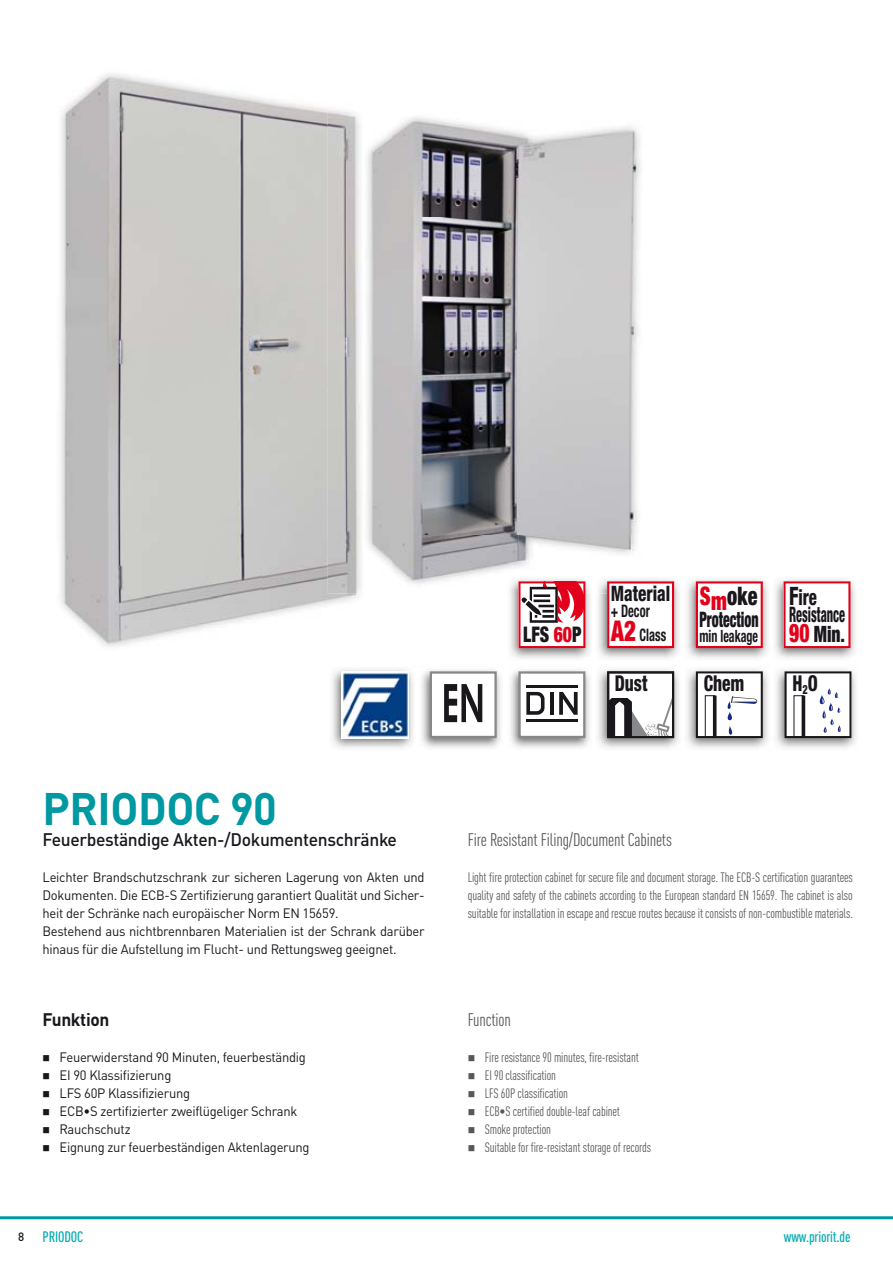
<style>
.page{position:relative;width:893px;height:1263px;background:#fff}
.page>*{position:absolute;margin:0;border:0;box-sizing:border-box;transform-origin:0 0}
.t1{font:700 45px "DINOT";letter-spacing:-.01em;color:#0098a1}
.t2{font:900 condensed 25.65px "Helvetica Neue LT Std";color:#e2001a;scale:.76 1}
.t3{font:900 condensed 25.5px "Helvetica Neue LT Std";letter-spacing:.01em;color:#1a171c;scale:.79 1}
.t4{font:900 condensed 22.5px "Helvetica Neue LT Std";color:#1a171c;scale:.78 1}
.t5{font:800 condensed 21.9px "Helvetica Neue LT Std";color:#1a171c;scale:.8 1}
.t6{font:800 condensed 21.9px "Helvetica Neue LT Std";color:#1a171c;scale:.77 1}
.t7{font:900 condensed 21.6px "Helvetica Neue LT Std";color:#1a171c;scale:.81 1}
.t8{font:800 condensed 21.3px "Helvetica Neue LT Std";color:#1a171c;scale:.58 1}
.t9{font:900 condensed 21.3px "Helvetica Neue LT Std";color:#1a171c;scale:.65 1}
.t10{font:800 condensed 21.3px "Helvetica Neue LT Std";color:#1a171c;scale:.81 1}
.t11{font:500 18px "DINOT";letter-spacing:-.02em;color:#1a171c}
.t12{font:condensed 18px "DINOT";letter-spacing:-.01em;color:#58585a}
.t13{font:700 18px "DINOT";letter-spacing:-.02em;color:#1a171c;scale:.96 1}
.t14{font:condensed 18px "DINOT";letter-spacing:-.01em;color:#58585a;scale:.96 1}
.t15{font:700 condensed 17.25px/24.3px "Helvetica Neue LT Std";color:#1a171c;scale:.72 1}
.t16{font:700 condensed 16.95px "Helvetica Neue LT Std";color:#1a171c;scale:.71 1}
.t17{font:500 condensed 15px "DINOT";letter-spacing:-.01em;color:#00acb2}
.t18{font:13.5px/18px "DINOT";letter-spacing:-.02em;color:#1a171c;scale:.96 1}
.t19{font:condensed 13.5px/18px "DINOT";letter-spacing:-.01em;color:#58585a;text-align:justify;scale:.96 1}
.t20{font:500 12px "DINOT";color:#1a171c;scale:.96 1}
.s1{color:#e2001a}
.s2{font-weight:900;font-size:28.65px;color:#e2001a}
.s3{font-size:25.35px}
.s4{font-size:15.9px}
</style>
<div class="page">
<img style="left:60px;top:114px;width:299px;height:533px">
<img style="left:62px;top:74px;width:266px;height:40px">
<img style="left:328px;top:109px;width:34px;height:484px">
<img style="left:366px;top:117px;width:275px;height:467px">
<img style="left:598px;top:579px;width:81px;height:80px">
<img style="left:598px;top:579px;width:62px;height:14px">
<img style="left:595px;top:575px;width:49px;height:13px">
<svg style="left:607px;top:581px;width:67px;height:67px"></svg>
<hr style="left:0;top:1216px;width:893px;height:3px;background:#0098a1">
<img style="left:687px;top:669px;width:81px;height:79px">
<svg style="left:696px;top:671px;width:67px;height:67px"></svg>
<img style="left:776px;top:669px;width:80px;height:79px">
<svg style="left:784px;top:671px;width:67px;height:67px"></svg>
<hr style="left:802px;top:696px;width:3px;height:41px;background:#1a171c">
<img style="left:598px;top:669px;width:81px;height:79px">
<svg style="left:603px;top:671px;width:72px;height:73px"></svg>
<div style="left:612px;top:691px;width:19px;height:6px;background:#fff"></div>
<img style="left:775px;top:579px;width:80px;height:80px">
<svg style="left:783px;top:581px;width:67px;height:67px"></svg>
<img style="left:687px;top:579px;width:81px;height:80px">
<svg style="left:696px;top:581px;width:67px;height:67px"></svg>
<img style="left:510px;top:670px;width:80px;height:78px">
<div style="left:520px;top:672px;width:64px;height:65px;background:#fff"></div>
<hr style="left:526px;top:685px;width:52px;height:3px;background:#1a171c">
<svg style="left:559px;top:692px;width:19px;height:23px"></svg>
<hr style="left:550px;top:692px;width:3px;height:23px;background:#1a171c">
<hr style="left:526px;top:719px;width:52px;height:3px;background:#1a171c">
<svg style="left:526px;top:692px;width:19px;height:23px"></svg>
<div style="left:518px;top:671px;width:67px;height:67px;border:2px solid #87888a"></div>
<img style="left:421px;top:670px;width:80px;height:78px">
<div style="left:431px;top:672px;width:65px;height:65px;background:#fff"></div>
<div style="left:430px;top:671px;width:67px;height:67px;border:2px solid #87888a"></div>
<svg style="left:444px;top:684px;width:38px;height:38px"></svg>
<img style="left:332px;top:669px;width:81px;height:79px">
<img style="left:341px;top:671px;width:67px;height:67px">
<img style="left:507px;top:575px;width:86px;height:84px">
<svg style="left:518px;top:581px;width:67px;height:67px"></svg>
<h3 class="t7" style="left:523px;top:622px;width:73px">LFS <span class="s1">60</span>P</h3>
<h3 class="t10" style="left:611px;top:582px;width:75px">Material</h3>
<p class="t15" style="left:611px;top:599px;width:79px">+ Decor<br><span class="s2">A2</span> Class</p>
<h3 class="t3" style="left:700px;top:581px;width:74px"><span class="s1">Sm</span>oke</h3>
<h3 class="t9" style="left:699px;top:607px;width:92px">Protection</h3>
<p class="t16" style="left:699px;top:626px;width:84px">min leakage</p>
<h3 class="t6" style="left:789px;top:584px;width:38px"><span class="s3">F</span>ire</h3>
<h3 class="t8" style="left:789px;top:602px;width:98px">Resistance</h3>
<h3 class="t4" style="left:814px;top:621px;width:42px">Min<span class="s4">.</span></h3>
<h2 class="t2" style="left:789px;top:618px;width:28px">90</h2>
<h3 class="t5" style="left:615px;top:671px;width:42px">Dust</h3>
<h3 class="t5" style="left:704px;top:671px;width:53px">Chem</h3>
<h3 class="t5" style="left:792px;top:671px;width:33px">H<sub>2</sub>O</h3>
<h1 class="t1" style="left:43px;top:792px;width:236px">PRIODOC 90</h1>
<h3 class="t11" style="left:43px;top:833px;width:356px">Feuerbeständige Akten-/Dokumentenschränke</h3>
<p class="t18" style="left:43px;top:870px;width:399px">Leichter Brandschutzschrank zur sicheren Lagerung von Akten und Dokumenten. Die ECB-S Zertifizierung garantiert Qualität und Sicher&shy;heit der Schränke nach europäischer Norm EN 15659.<br>Bestehend aus nichtbrennbaren Materialien ist der Schrank darüber hinaus für die Aufstellung im Flucht- und Rettungsweg geeignet.</p>
<p class="t19" style="left:468px;top:870px;width:403px">Light fire protection cabinet for secure file and document storage. The ECB-S certification guarantees quality and safety of the cabinets according to the European standard EN 15659. The cabinet is also suitable for installation in escape and rescue routes because it consists of non-combustible materials.</p>
<h3 class="t12" style="left:468px;top:833px;width:206px">Fire Resistant Filing/Document Cabinets</h3>
<h3 class="t13" style="left:43px;top:1013px;width:71px">Funktion</h3>
<h3 class="t14" style="left:468px;top:1013px;width:46px">Function</h3>
<p class="t18" style="left:43px;top:1050px;width:276px">■ Feuerwiderstand 90 Minuten, feuerbeständig</p>
<p class="t18" style="left:43px;top:1068px;width:136px">■ EI 90 Klassifizierung</p>
<p class="t18" style="left:43px;top:1086px;width:155px">■ LFS 60P Klassifizierung</p>
<p class="t18" style="left:43px;top:1104px;width:267px">■ ECB•S zertifizierter zweiflügeliger Schrank</p>
<p class="t18" style="left:43px;top:1122px;width:93px">■ Rauchschutz</p>
<p class="t18" style="left:43px;top:1140px;width:280px">■ Eignung zur feuerbeständigen Aktenlagerung</p>
<p class="t19" style="left:468px;top:1050px;width:180px">■ Fire resistance 90 minutes, fire-resistant</p>
<p class="t19" style="left:468px;top:1068px;width:93px">■ EI 90 classification</p>
<p class="t19" style="left:468px;top:1086px;width:106px">■ LFS 60P classification</p>
<p class="t19" style="left:468px;top:1104px;width:160px">■ ECB•S certified double-leaf cabinet</p>
<p class="t19" style="left:468px;top:1122px;width:88px">■ Smoke protection</p>
<p class="t19" style="left:468px;top:1140px;width:193px">■ Suitable for fire-resistant storage of records</p>
<p class="t20" style="left:18px;top:1232px;width:8px">8</p>
<p class="t17" style="left:43px;top:1231px;width:42px">PRIODOC</p>
<p class="t17" style="left:784px;top:1231px;width:68px">www.priorit.de</p>
</div>
